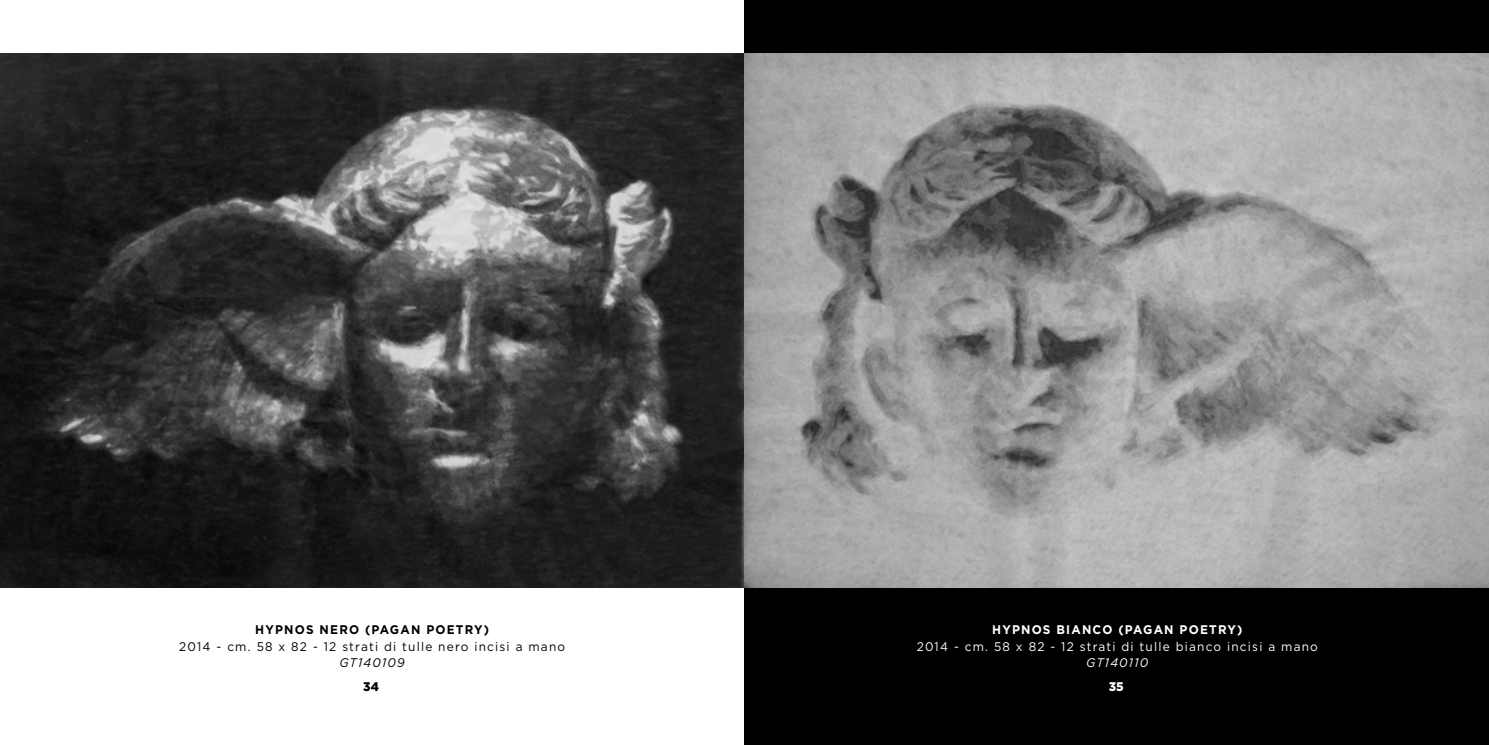
<style>
.page{position:relative;width:1489px;height:745px;background:#fff}
.page>*{position:absolute;margin:0;border:0;box-sizing:border-box;transform-origin:0 0}
.t1{font:12.5px "Gotham";letter-spacing:.1em;color:#fff;scale:.95 1}
.t2{font:12.5px "Gotham";letter-spacing:.1em;color:#000;scale:.95 1}
.t3{font:700 12.5px "Gotham";letter-spacing:.1em;color:#fff;scale:.95 1}
.t4{font:700 12.5px "Gotham";letter-spacing:.1em;color:#000;scale:.95 1}
.t5{font:italic 12.5px "Gotham";letter-spacing:.1em;color:#000;scale:.95 1}
.t6{font:italic 12.5px "Gotham";letter-spacing:.1em;color:#fff;scale:.95 1}
.t7{font:900 12.5px "Gotham";color:#000;scale:.95 1}
.t8{font:900 12.5px "Gotham";color:#fff;scale:.95 1}
</style>
<div class="page">
<div style="left:744px;top:0;width:744px;height:744px;background:#000"></div>
<img style="left:0;top:53px;width:744px;height:534px">
<svg style="left:744px;top:53px;width:744px;height:534px;background:#9e9e9e"></svg>
<p class="t4" style="left:255px;top:621px;width:248px">HYPNOS NERO (PAGAN POETRY)</p>
<p class="t2" style="left:179px;top:637px;width:408px">2014 - cm. 58 x 82 - 12 strati di tulle nero incisi a mano</p>
<p class="t5" style="left:339px;top:654px;width:70px">GT140109</p>
<p class="t3" style="left:992px;top:621px;width:265px">HYPNOS BIANCO (PAGAN POETRY)</p>
<p class="t1" style="left:916px;top:637px;width:424px">2014 - cm. 58 x 82 - 12 strati di tulle bianco incisi a mano</p>
<p class="t6" style="left:1086px;top:654px;width:67px">GT140110</p>
<p class="t7" style="left:363px;top:678px;width:18px">34</p>
<p class="t8" style="left:1108px;top:678px;width:17px">35</p>
</div>
